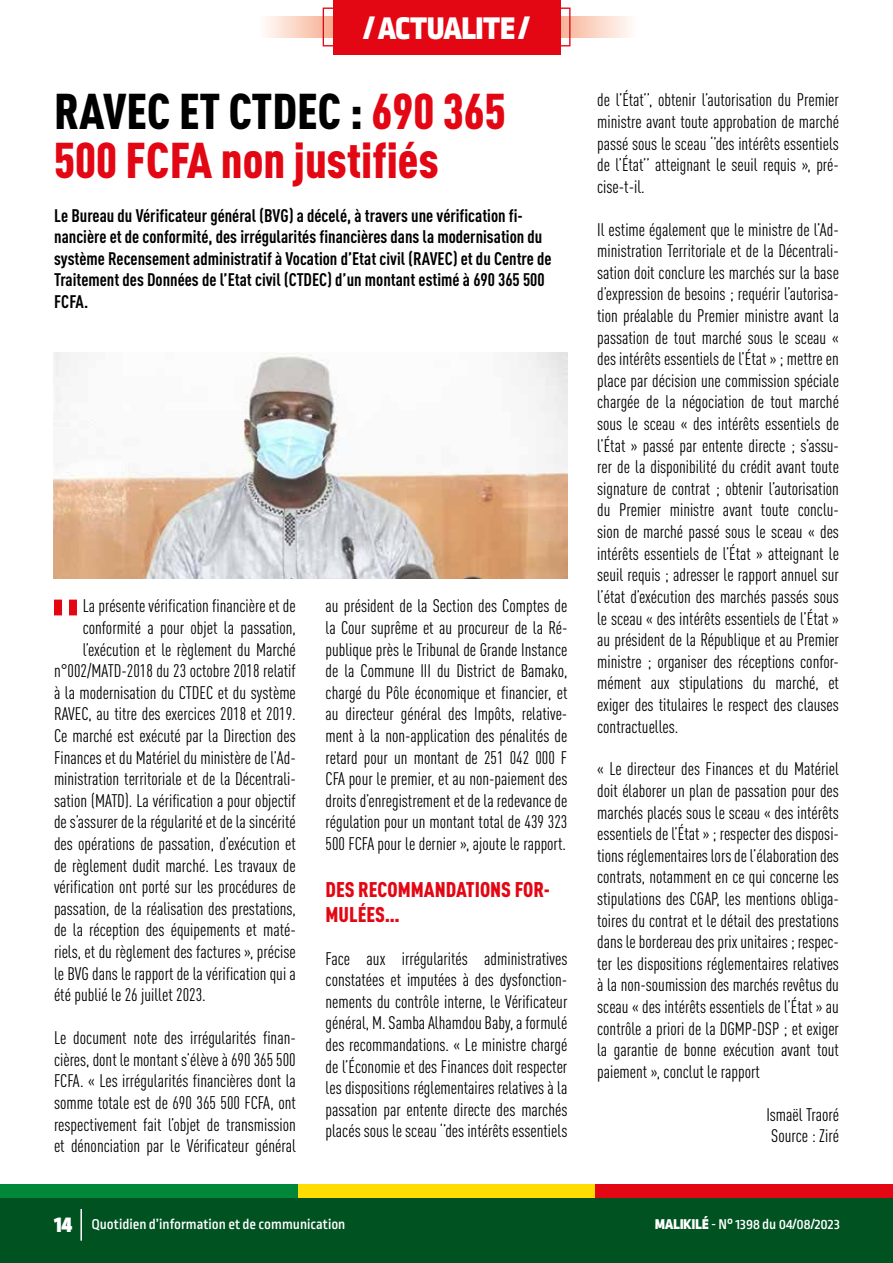
<style>
.page{position:relative;width:893px;height:1263px;background:#fff}
.page>*{position:absolute;margin:0;border:0;box-sizing:border-box;transform-origin:0 0}
.t1{font:700 condensed 78.6px "DIN Pro";color:#e30613}
.t2{font:900 condensed 49.5px/49.5px "DIN Pro";color:#e30613}
.t3{font:900 33px "Ropa Sans Pro";color:#fff}
.t4{font:900 condensed 21px/25.2px "DIN Pro";color:#e30613}
.t5{font:condensed 18px/21.6px "DIN Pro";color:#000;text-align:justify}
.t6{font:700 condensed 18px/21.6px "DIN Pro";color:#000}
.t7{font:500 15px "Ropa Sans Pro";color:#fff}
.s1{color:#000}
.s2{font-weight:900;font-size:24px}
.s3{font-weight:900}
</style>
<div class="page">
<div style="left:0;top:1184px;width:298px;height:17px;background:#008739"></div>
<div style="left:298px;top:1184px;width:297px;height:17px;background:#fd0"></div>
<div style="left:595px;top:1184px;width:298px;height:17px;background:#e30613"></div>
<div style="left:0;top:1198px;width:893px;height:65px;background:#005321"></div>
<hr style="left:80px;top:1209px;width:2px;height:32px;background:#fff">
<svg style="left:267px;top:16px;width:364px;height:22px;background:#fad2c3"></svg>
<div style="left:333px;top:0;width:227px;height:54px;background:#e30613"></div>
<div style="left:323px;top:8px;width:247px;height:38px;border:1px solid #e30613"></div>
<img style="left:53px;top:353px;width:514px;height:225px">
<h3 class="t3" style="left:364px;top:9px;width:167px">/ ACTUALITE /</h3>
<h2 class="t2" style="left:54px;top:82px;width:453px"><span class="s1">RAVEC ET CTDEC :</span> 690 365<br>500 FCFA non justifiés</h2>
<p class="t6" style="left:54px;top:203px;width:499px">Le Bureau du Vérificateur général (BVG) a décelé, à travers une vérification fi&shy;nancière et de conformité, des irrégularités financières dans la modernisation du système Recensement administratif à Vocation d’Etat civil (RAVEC) et du Centre de Traitement des Données de l’Etat civil (CTDEC) d’un montant estimé à 690 365 500<br>FCFA.</p>
<h1 class="t1" style="left:48px;top:568px;width:36px">"</h1>
<p class="t5" style="left:83px;top:594px;width:215px">La présente vérification financière et de</p>
<p class="t5" style="left:83px;top:615px;width:215px">conformité a pour objet la passation,</p>
<p class="t5" style="left:83px;top:637px;width:215px">l’exécution et le règlement du Marché</p>
<p class="t5" style="left:54px;top:659px;width:243px">n°002/MATD-2018 du 23 octobre 2018 relatif</p>
<p class="t5" style="left:54px;top:680px;width:243px">à la modernisation du CTDEC et du système</p>
<p class="t5" style="left:54px;top:702px;width:243px">RAVEC, au titre des exercices 2018 et 2019.</p>
<p class="t5" style="left:54px;top:723px;width:243px">Ce marché est exécuté par la Direction des</p>
<p class="t5" style="left:54px;top:745px;width:243px">Finances et du Matériel du ministère de l’Ad-</p>
<p class="t5" style="left:54px;top:767px;width:243px">ministration territoriale et de la Décentrali-</p>
<p class="t5" style="left:54px;top:788px;width:243px">sation (MATD). La vérification a pour objectif</p>
<p class="t5" style="left:54px;top:810px;width:243px">de s’assurer de la régularité et de la sincérité</p>
<p class="t5" style="left:54px;top:831px;width:243px">des opérations de passation, d’exécution et</p>
<p class="t5" style="left:54px;top:853px;width:243px">de règlement dudit marché. Les travaux de</p>
<p class="t5" style="left:54px;top:875px;width:243px">vérification ont porté sur les procédures de</p>
<p class="t5" style="left:54px;top:896px;width:243px">passation, de la réalisation des prestations,</p>
<p class="t5" style="left:54px;top:918px;width:243px">de la réception des équipements et maté-</p>
<p class="t5" style="left:54px;top:939px;width:243px">riels, et du règlement des factures », précise</p>
<p class="t5" style="left:54px;top:961px;width:243px">le BVG dans le rapport de la vérification qui a</p>
<p class="t5" style="left:54px;top:983px;width:153px">été publié le 26 juillet 2023.</p>
<p class="t5" style="left:54px;top:1026px;width:243px">Le document note des irrégularités finan&shy;cières, dont le montant s’élève à 690 365 500<br>FCFA. « Les irrégularités financières dont la somme totale est de 690 365 500 FCFA, ont respectivement fait l’objet de transmission et dénonciation par le Vérificateur général</p>
<p class="t5" style="left:326px;top:594px;width:243px">au président de la Section des Comptes de la Cour suprême et au procureur de la Ré&shy;publique près le Tribunal de Grande Instance de la Commune III du District de Bamako, chargé du Pôle économique et financier, et au directeur général des Impôts, relative&shy;ment à la non-application des pénalités de retard pour un montant de 251 042 000 F CFA pour le premier, et au non-paiement des droits d’enregistrement et de la redevance de régulation pour un montant total de 439 323<br>500 FCFA pour le dernier », ajoute le rapport.</p>
<p class="t4" style="left:326px;top:874px;width:226px">DES RECOMMANDATIONS FOR-<br>MULÉES…</p>
<p class="t5" style="left:326px;top:946px;width:243px">Face aux irrégularités administratives constatées et imputées à des dysfonction&shy;nements du contrôle interne, le Vérificateur général, M. Samba Alhamdou Baby, a formulé des recommandations. « Le ministre chargé de l’Économie et des Finances doit respecter les dispositions réglementaires relatives à la passation par entente directe des marchés placés sous le sceau ‘’des intérêts essentiels</p>
<p class="t5" style="left:597px;top:88px;width:243px">de l’État’’, obtenir l’autorisation du Premier ministre avant toute approbation de marché passé sous le sceau ‘’des intérêts essentiels de l’État’’ atteignant le seuil requis », pré&shy;cise-t-il.</p>
<p class="t5" style="left:597px;top:217px;width:243px">Il estime également que le ministre de l’Ad&shy;ministration Territoriale et de la Décentrali&shy;sation doit conclure les marchés sur la base d’expression de besoins ; requérir l’autorisa&shy;tion préalable du Premier ministre avant la passation de tout marché sous le sceau « des intérêts essentiels de l’État » ; mettre en place par décision une commission spéciale chargée de la négociation de tout marché sous le sceau « des intérêts essentiels de l’État » passé par entente directe ; s’assu&shy;rer de la disponibilité du crédit avant toute signature de contrat ; obtenir l’autorisation du Premier ministre avant toute conclu&shy;sion de marché passé sous le sceau « des intérêts essentiels de l’État » atteignant le seuil requis ; adresser le rapport annuel sur l’état d’exécution des marchés passés sous le sceau « des intérêts essentiels de l’État » au président de la République et au Premier ministre ; organiser des réceptions confor&shy;mément aux stipulations du marché, et exiger des titulaires le respect des clauses contractuelles.</p>
<p class="t5" style="left:597px;top:757px;width:243px">« Le directeur des Finances et du Matériel doit élaborer un plan de passation pour des marchés placés sous le sceau « des intérêts essentiels de l’État » ; respecter des disposi&shy;tions réglementaires lors de l’élaboration des contrats, notamment en ce qui concerne les stipulations des CGAP, les mentions obliga&shy;toires du contrat et le détail des prestations dans le bordereau des prix unitaires ; respec&shy;ter les dispositions réglementaires relatives à la non-soumission des marchés revêtus du sceau « des intérêts essentiels de l’État » au contrôle a priori de la DGMP-DSP ; et exiger la garantie de bonne exécution avant tout paiement », conclut le rapport</p>
<p class="t5" style="left:766px;top:1102px;width:74px">Ismaël Traoré<br>Source : Ziré</p>
<p class="t7" style="left:54px;top:1216px;width:293px"><span class="s2">14</span> Quotidien d’information et de communication</p>
<p class="t7" style="left:655px;top:1216px;width:186px"><span class="s3">MALIKILÉ</span> - N° 1398 du 04/08/2023</p>
</div>
